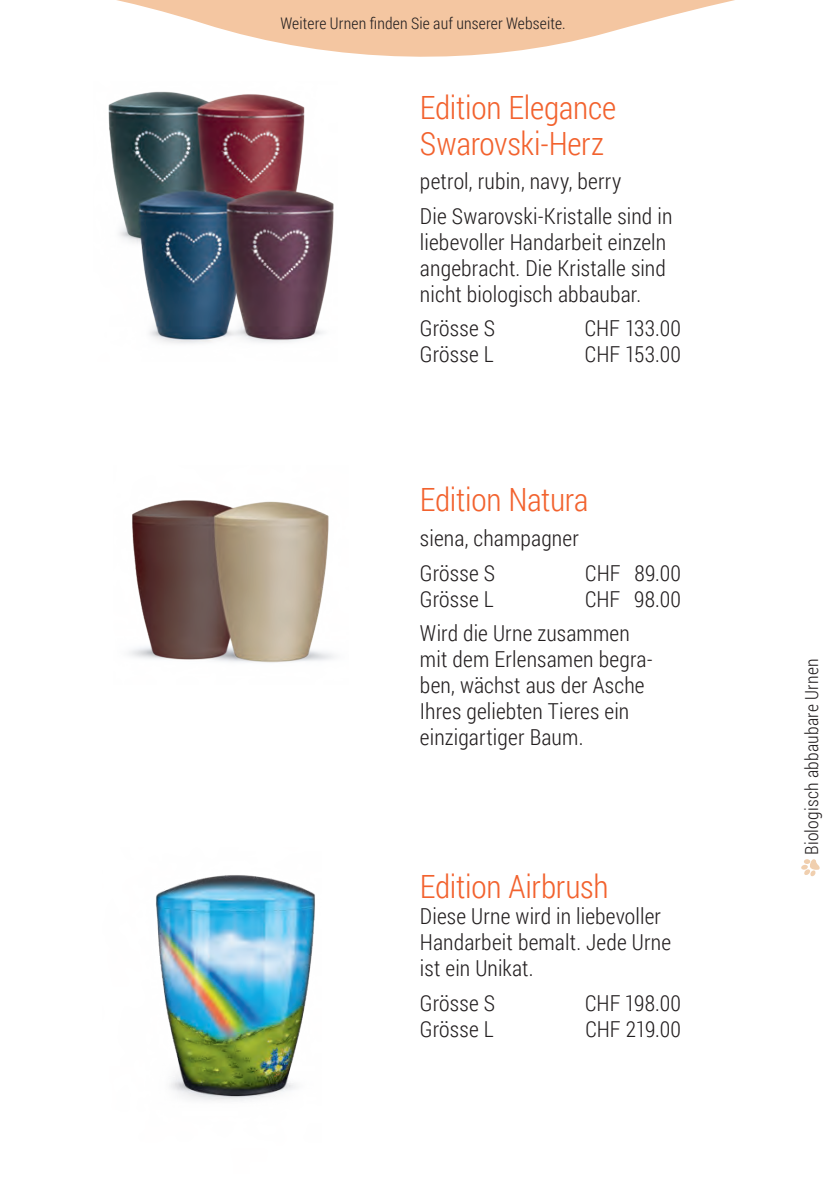
<style>
.page{position:relative;width:840px;height:1191px;background:#fff}
.page>*{position:absolute;margin:0;border:0;box-sizing:border-box;transform-origin:0 0}
.t1{font:300 32px/36px "Roboto Condensed";letter-spacing:-.01em;color:#f2622e}
.t2{font:300 22px/26px "Roboto Condensed";letter-spacing:.005em;color:#231f20}
.t3{font:300 18px "Roboto Condensed";letter-spacing:.015em;color:#231f20}
.t4{font:300 16px "Roboto Condensed";letter-spacing:.01em;color:#231f20}
</style>
<div class="page">
<svg style="left:801px;top:859px;width:18px;height:17px"></svg>
<img style="left:129px;top:500px;width:205px;height:163px">
<img style="left:108px;top:91px;width:226px;height:253px">
<img style="left:156px;top:875px;width:159px;height:226px">
<svg style="left:117px;top:0;width:618px;height:57px;fill:#f4c6a1"></svg>
<p class="t4" style="left:280px;top:12px;width:287px">Weitere Urnen finden Sie auf unserer Webseite.</p>
<h1 class="t1" style="left:420px;top:88px;width:198px">Edition Elegance<br>Swarovski-Herz</h1>
<p class="t2" style="left:420px;top:163px;width:254px;line-height:34.4px">petrol, rubin, navy, berry<br>Die Swarovski-Kristalle sind in</p>
<p class="t2" style="left:420px;top:228px;width:247px;text-align:justify">liebevoller Handarbeit einzeln angebracht. Die Kristalle sind nicht biologisch abbaubar.</p>
<p class="t2" style="left:420px;top:315px;width:76px">Grösse S</p>
<p class="t2" style="left:584px;top:315px;width:98px">CHF 133.00</p>
<p class="t2" style="left:420px;top:341px;width:75px">Grösse L</p>
<p class="t2" style="left:584px;top:341px;width:98px">CHF 153.00</p>
<h1 class="t1" style="left:420px;top:481px;width:170px">Edition Natura</h1>
<p class="t2" style="left:420px;top:520px;width:160px;line-height:34.4px">siena, champagner<br>Grösse S</p>
<p class="t2" style="left:585px;top:559px;width:97px">CHF 89.00</p>
<p class="t2" style="left:420px;top:581px;width:262px;line-height:34.4px;text-indent:165px">CHF 98.00<br>Wird die Urne zusammen</p>
<p class="t2" style="left:420px;top:645px;width:234px">mit dem Erlensamen begra&shy;ben, wächst aus der Asche<br>Ihres geliebten Tieres ein einzigartiger Baum.</p>
<p class="t2" style="left:420px;top:585px;width:75px">Grösse L</p>
<h1 class="t1" style="left:420px;top:868px;width:190px">Edition Airbrush</h1>
<p class="t2" style="left:420px;top:903px;width:252px">Diese Urne wird in liebevoller<br>Handarbeit bemalt. Jede Urne ist ein Unikat.</p>
<p class="t2" style="left:420px;top:989px;width:76px">Grösse S</p>
<p class="t2" style="left:585px;top:989px;width:97px">CHF 198.00</p>
<p class="t2" style="left:420px;top:1015px;width:75px">Grösse L</p>
<p class="t2" style="left:585px;top:1015px;width:97px">CHF 219.00</p>
<p class="t3" style="left:798px;top:855px;width:198px;rotate:-90deg">Biologisch abbaubare Urnen</p>
</div>
